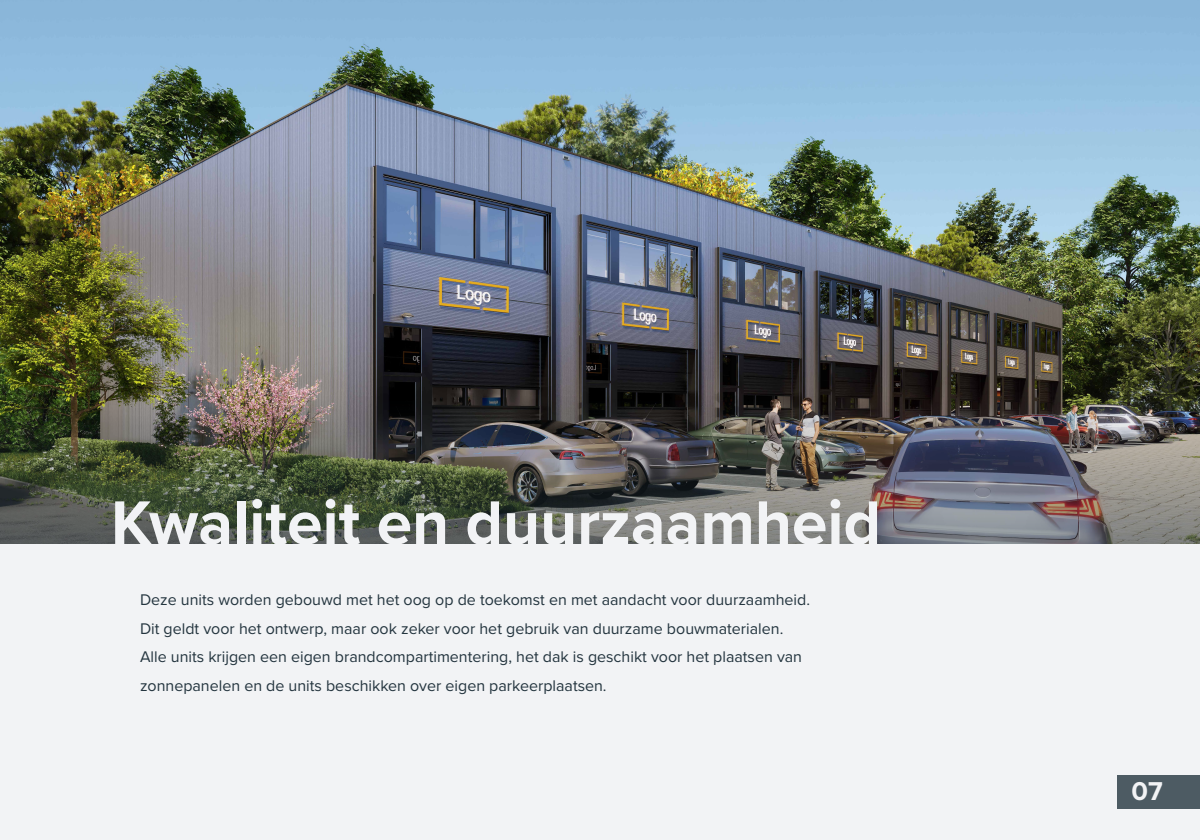
<style>
.page{position:relative;width:1200px;height:840px;background:#f2f3f5}
.page>*{position:absolute;margin:0;border:0;box-sizing:border-box;transform-origin:0 0}
.t1{font:700 64px "Proxima Nova";color:#f2f3f5}
.t2{font:700 26.76px "Proxima Nova";color:#f2f3f5}
.t3{font:16px/28.8px "Proxima Nova";color:#24353f}
</style>
<div class="page">
<img style="left:0;top:0;width:1200px;height:396px">
<img style="left:0;top:396px;width:1200px;height:148px">
<div style="left:1117px;top:775px;width:83px;height:33px;background:#4d5b63"></div>
<h1 class="t1" style="left:111px;top:475px;width:772px">Kwaliteit en duurzaamheid</h1>
<p class="t3" style="left:140px;top:584px;width:672px">Deze units worden gebouwd met het oog op de toekomst en met aandacht voor duurzaamheid.<br>Dit geldt voor het ontwerp, maar ook zeker voor het gebruik van duurzame bouwmaterialen.<br>Alle units krijgen een eigen brandcompartimentering, het dak is geschikt voor het plaatsen van zonnepanelen en de units beschikken over eigen parkeerplaatsen.</p>
<h2 class="t2" style="left:1132px;top:771px;width:33px">07</h2>
</div>
